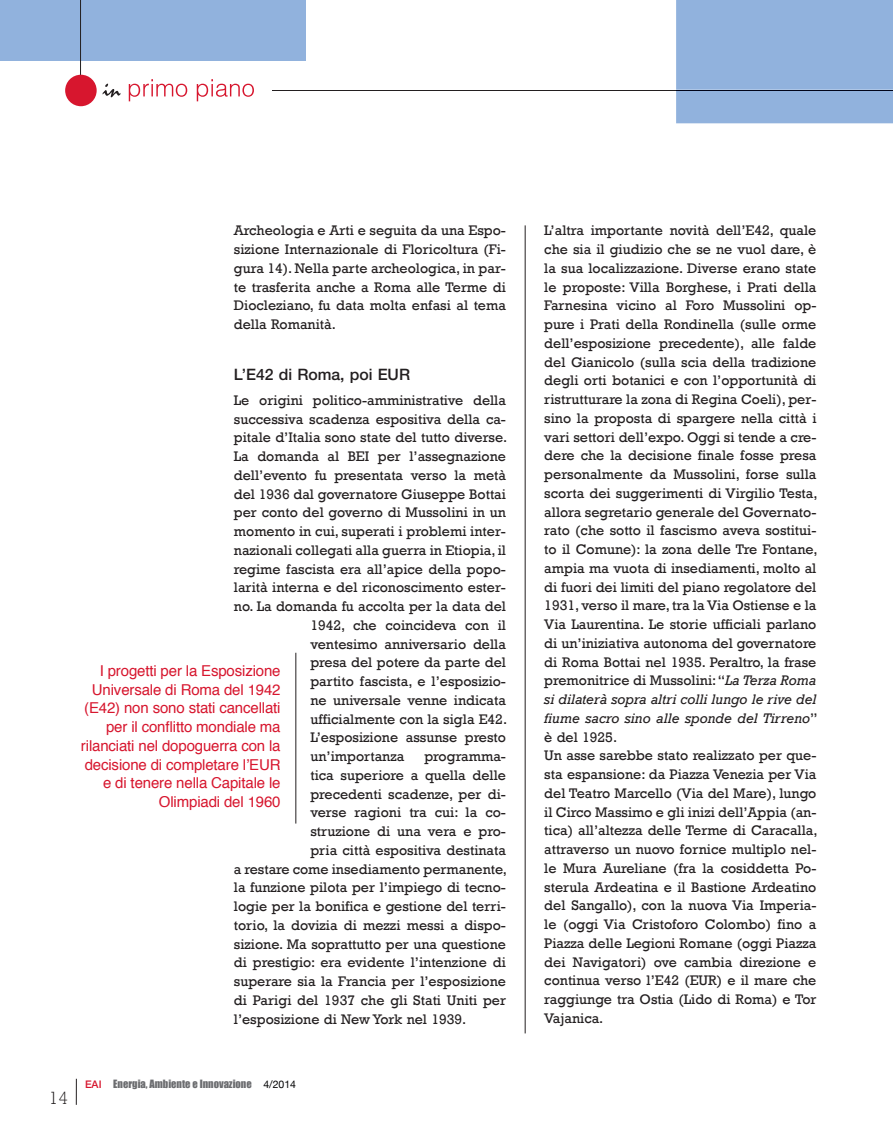
<style>
.page{position:relative;width:893px;height:1127px;background:#fff}
.page>*{position:absolute;margin:0;border:0;box-sizing:border-box;transform-origin:0 0}
.t1{font:300 18px "Rockwell";color:#231f20}
.t2{font:500 15.75px "Helvetica Neue";color:#231f20}
.t3{font:15px/18.8px "Helvetica";letter-spacing:-.01em;color:#d7162e;text-align:right}
.t4{font:14.25px/18.8px "Rockwell";color:#231f20;text-align:justify}
.t5{font:10.5px "Impact";color:#6c6d70}
.s1{font-family:"Helvetica Neue";font-weight:500;color:#d7162e}
.s2{font-family:"Helvetica Neue";color:#000002}
.s3{font-style:italic}
</style>
<div class="page">
<svg style="left:76px;top:1079px;width:1px;height:26px"></svg>
<div style="left:0;top:0;width:306px;height:60px;background:#91b2dd"></div>
<hr style="left:80px;top:0;width:1px;height:90px;background:#231f20">
<hr style="left:272px;top:90px;width:621px;height:1px;background:#231f20">
<svg style="left:129px;top:79px;width:125px;height:22px"></svg>
<svg style="left:103px;top:84px;width:17px;height:13px"></svg>
<div style="left:65px;top:75px;width:32px;height:31px;background:#d7162e;border-radius:50%"></div>
<hr style="left:525px;top:225px;width:1px;height:808px;background:#231f20">
<div style="left:676px;top:0;width:217px;height:123px;background:#91b2dd"></div>
<hr style="left:296px;top:653px;width:1px;height:170px;background:#231f20">
<p class="t4" style="left:234px;top:221px;width:274px">Archeologia e Arti e seguita da una Espo&shy;sizione Internazionale di Floricoltura (Fi&shy;gura 14). Nella parte archeologica, in par&shy;te trasferita anche a Roma alle Terme di Diocleziano, fu data molta enfasi al tema della Romanità.</p>
<p class="t2" style="left:234px;top:368px;width:178px">L’E42 di Roma, poi EUR</p>
<p class="t4" style="left:234px;top:390px;width:274px">Le origini politico-amministrative della</p>
<p class="t4" style="left:234px;top:409px;width:274px">successiva scadenza espositiva della ca-</p>
<p class="t4" style="left:234px;top:428px;width:275px">pitale d’Italia sono state del tutto diverse.</p>
<p class="t4" style="left:234px;top:447px;width:274px">La domanda al BEI per l’assegnazione</p>
<p class="t4" style="left:234px;top:465px;width:274px">dell’evento fu presentata verso la metà</p>
<p class="t4" style="left:234px;top:484px;width:274px">del 1936 dal governatore Giuseppe Bottai</p>
<p class="t4" style="left:234px;top:503px;width:274px">per conto del governo di Mussolini in un</p>
<p class="t4" style="left:234px;top:522px;width:274px">momento in cui, superati i problemi inter-</p>
<p class="t4" style="left:234px;top:540px;width:274px">nazionali collegati alla guerra in Etiopia, il</p>
<p class="t4" style="left:234px;top:559px;width:274px">regime fascista era all’apice della popo-</p>
<p class="t4" style="left:234px;top:578px;width:274px">larità interna e del riconoscimento ester-</p>
<p class="t4" style="left:234px;top:597px;width:274px">no. La domanda fu accolta per la data del</p>
<p class="t4" style="left:310px;top:615px;width:197px">1942, che coincideva con il</p>
<p class="t4" style="left:310px;top:634px;width:197px">ventesimo anniversario della</p>
<p class="t4" style="left:310px;top:653px;width:197px">presa del potere da parte del</p>
<p class="t4" style="left:310px;top:672px;width:197px">partito fascista, e l’esposizio-</p>
<p class="t4" style="left:310px;top:690px;width:197px">ne universale venne indicata</p>
<p class="t4" style="left:310px;top:709px;width:198px">ufficialmente con la sigla E42.</p>
<p class="t4" style="left:310px;top:728px;width:197px">L’esposizione assunse presto</p>
<p class="t4" style="left:310px;top:747px;width:95px">un’importanza</p>
<p class="t4" style="left:424px;top:747px;width:83px">programma-</p>
<p class="t4" style="left:310px;top:765px;width:197px">tica superiore a quella delle</p>
<p class="t4" style="left:310px;top:784px;width:197px">precedenti scadenze, per di-</p>
<p class="t4" style="left:310px;top:803px;width:197px">verse ragioni tra cui: la co-</p>
<p class="t4" style="left:310px;top:822px;width:197px">struzione di una vera e pro-</p>
<p class="t4" style="left:310px;top:840px;width:197px">pria città espositiva destinata</p>
<p class="t4" style="left:234px;top:859px;width:275px">a restare come insediamento permanente,</p>
<p class="t4" style="left:234px;top:878px;width:274px">la funzione pilota per l’impiego di tecno-</p>
<p class="t4" style="left:234px;top:897px;width:274px">logie per la bonifica e gestione del terri-</p>
<p class="t4" style="left:234px;top:915px;width:274px">torio, la dovizia di mezzi messi a dispo-</p>
<p class="t4" style="left:234px;top:934px;width:274px">sizione. Ma soprattutto per una questione</p>
<p class="t4" style="left:234px;top:953px;width:274px">di prestigio: era evidente l’intenzione di</p>
<p class="t4" style="left:234px;top:972px;width:274px">superare sia la Francia per l’esposizione</p>
<p class="t4" style="left:234px;top:990px;width:274px">di Parigi del 1937 che gli Stati Uniti per</p>
<p class="t4" style="left:234px;top:1009px;width:234px">l’esposizione di New York nel 1939.</p>
<p class="t3" style="left:81px;top:662px;width:201px">I progetti per la Esposizione<br>Universale di Roma del 1942 (E42) non sono stati cancellati per il conflitto mondiale ma rilanciati nel dopoguerra con la decisione di completare l’EUR e di tenere nella Capitale le<br>Olimpiadi del 1960</p>
<p class="t1" style="left:49px;top:1091px;width:21px">14</p>
<p class="t5" style="left:85px;top:1077px;width:213px"><span class="s1">EAI</span> Energia, Ambiente e Innovazione <span class="s2">4/2014</span></p>
<p class="t4" style="left:544px;top:221px;width:275px;text-align:left">L’altra importante novità dell’E42, quale che sia il giudizio che se ne vuol dare, è la sua localizzazione. Diverse erano state le proposte: Villa Borghese, i Prati della Farnesina vicino al Foro Mussolini op&shy;pure i Prati della Rondinella (sulle orme dell’esposizione precedente), alle falde del Gianicolo (sulla scia della tradizione degli orti botanici e con l’opportunità di ristrutturare la zona di Regina Coeli), per&shy;sino la proposta di spargere nella città i vari settori dell’expo. Oggi si tende a cre&shy;dere che la decisione finale fosse presa personalmente da Mussolini, forse sulla scorta dei suggerimenti di Virgilio Testa, allora segretario generale del Governato&shy;rato (che sotto il fascismo aveva sostitui&shy;to il Comune): la zona delle Tre Fontane, ampia ma vuota di insediamenti, molto al di fuori dei limiti del piano regolatore del 1931, verso il mare, tra la Via Ostiense e la Via Laurentina. Le storie ufficiali parlano di un’iniziativa autonoma del governatore di Roma Bottai nel 1935. Peraltro, la frase premonitrice di Mussolini: “<span class="s3">La Terza Roma si dilaterà sopra altri colli lungo le rive del fiume sacro sino alle sponde del Tirreno</span>” è del 1925.<br>Un asse sarebbe stato realizzato per que&shy;sta espansione: da Piazza Venezia per Via del Teatro Marcello (Via del Mare), lungo il Circo Massimo e gli inizi dell’Appia (an&shy;tica) all’altezza delle Terme di Caracalla, attraverso un nuovo fornice multiplo nel&shy;le Mura Aureliane (fra la cosiddetta Po&shy;sterula Ardeatina e il Bastione Ardeatino del Sangallo), con la nuova Via Imperia&shy;le (oggi Via Cristoforo Colombo) fino a Piazza delle Legioni Romane (oggi Piazza dei Navigatori) ove cambia direzione e continua verso l’E42 (EUR) e il mare che raggiunge tra Ostia (Lido di Roma) e Tor Vajanica.</p>
</div>
